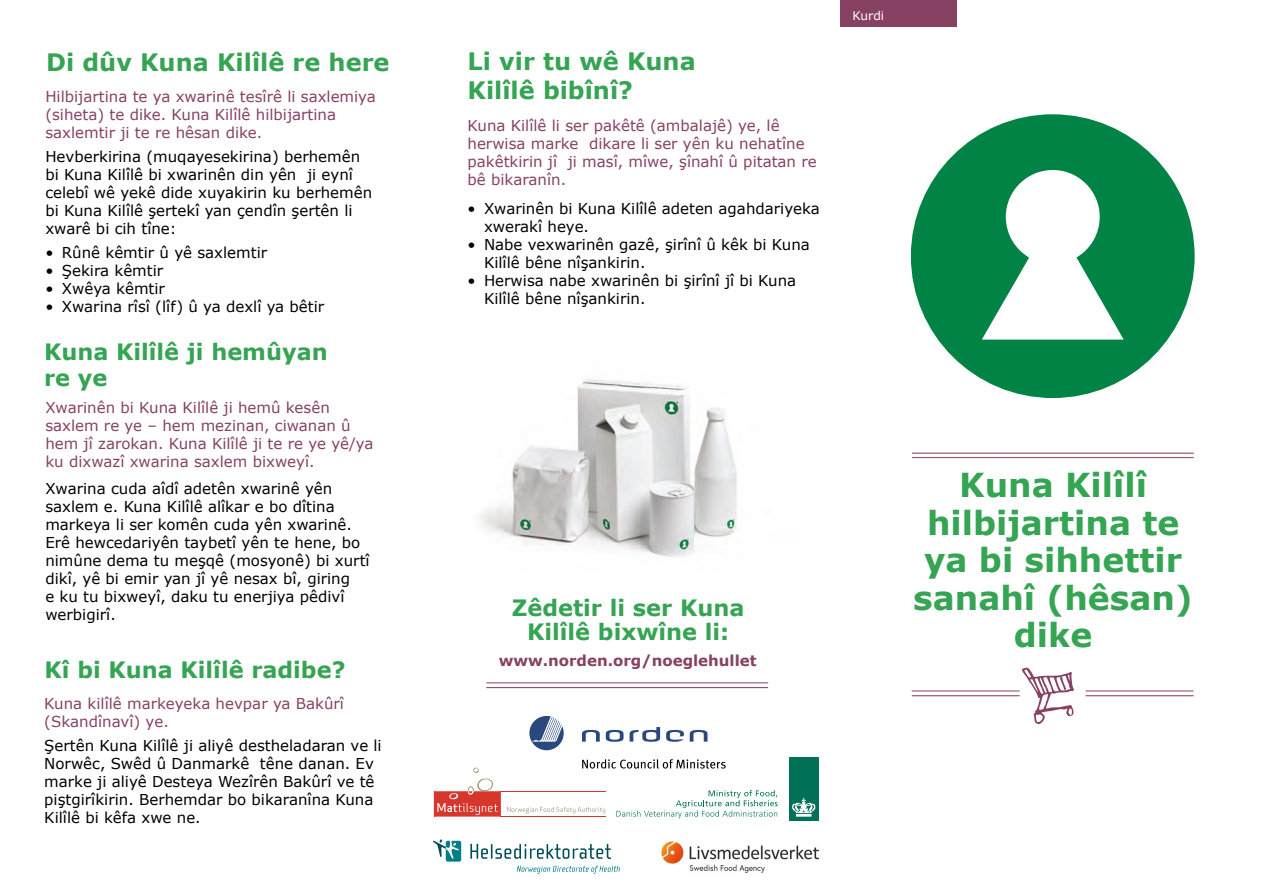
<style>
.page{position:relative;width:1263px;height:893px;background:#fff}
.page>*{position:absolute;margin:0;border:0;box-sizing:border-box;transform-origin:0 0}
.t1{font:700 33px/37.5px "Verdana";color:#35a453;text-align:center}
.t2{font:700 24px/28.8px "Verdana";color:#35a453}
.t3{font:700 22.5px/24px "Verdana";color:#35a453;text-align:center}
.t4{font:15px/18px "Verdana";color:#000}
.t5{font:15px/18px "Verdana";color:#864163}
.t6{font:700 15px "Verdana";color:#864163}
.t7{font:12px "Verdana";color:#fff}
</style>
<div class="page">
<hr style="left:912px;top:453px;width:282px;height:1px;background:#864163">
<hr style="left:912px;top:457px;width:282px;height:1px;background:#864163">
<hr style="left:912px;top:695px;width:281px;height:1px;background:#864163">
<hr style="left:912px;top:691px;width:281px;height:1px;background:#864163">
<hr style="left:486px;top:687px;width:282px;height:1px;background:#864163">
<hr style="left:486px;top:682px;width:282px;height:1px;background:#864163">
<div style="left:1020px;top:658px;width:66px;height:86px;background:#fff;border-radius:8px"></div>
<svg style="left:1022px;top:667px;width:52px;height:58px"></svg>
<div style="left:789px;top:757px;width:29px;height:64px;background:#007156"></div>
<svg style="left:792px;top:798px;width:24px;height:19px"></svg>
<svg style="left:616px;top:790px;width:162px;height:28px"></svg>
<svg style="left:433px;top:839px;width:28px;height:23px"></svg>
<svg style="left:470px;top:844px;width:141px;height:15px"></svg>
<svg style="left:517px;top:866px;width:103px;height:8px"></svg>
<img style="left:479px;top:379px;width:258px;height:178px">
<hr style="left:500px;top:791px;width:105px;height:1px;background:#d7362c">
<hr style="left:500px;top:816px;width:105px;height:1px;background:#d7362c">
<svg style="left:507px;top:807px;width:98px;height:7px"></svg>
<svg style="left:434px;top:768px;width:67px;height:49px"></svg>
<svg style="left:911px;top:114px;width:283px;height:284px;fill:#008344"></svg>
<svg style="left:982px;top:170px;width:142px;height:170px"></svg>
<svg style="left:529px;top:716px;width:35px;height:34px"></svg>
<svg style="left:582px;top:730px;width:18px;height:12px"></svg>
<svg style="left:690px;top:730px;width:17px;height:12px"></svg>
<svg style="left:666px;top:730px;width:18px;height:12px"></svg>
<svg style="left:606px;top:727px;width:54px;height:15px"></svg>
<svg style="left:582px;top:759px;width:144px;height:10px"></svg>
<div style="left:840px;top:0;width:116px;height:26px;background:#864163"></div>
<img style="left:662px;top:841px;width:156px;height:32px">
<h2 class="t2" style="left:46px;top:48px;width:345px">Di dûv Kuna Kilîlê re here</h2>
<p class="t5" style="left:45px;top:87px;width:332px">Hilbijartina te ya xwarinê tesîrê li saxlemiya (siheta) te dike. Kuna Kilîlê hilbijartina saxlemtir ji te re hêsan dike.</p>
<p class="t4" style="left:45px;top:147px;width:328px">Hevberkirina (muqayesekirina) berhemên bi Kuna Kilîlê bi xwarinên din yên ji eynî celebî wê yekê dide xuyakirin ku berhemên bi Kuna Kilîlê şertekî yan çendîn şertên li xwarê bi cih tîne:</p>
<p class="t4" style="left:45px;top:243px;width:223px">• Rûnê kêmtir û yê saxlemtir</p>
<p class="t4" style="left:45px;top:261px;width:119px">• Şekira kêmtir</p>
<p class="t4" style="left:45px;top:279px;width:121px">• Xwêya kêmtir</p>
<p class="t4" style="left:45px;top:297px;width:280px">• Xwarina rîsî (lîf) û ya dexlî ya bêtir</p>
<h3 class="t3" style="left:44px;top:339px;width:285px;line-height:25.5px;text-align:left">Kuna Kilîlê ji hemûyan re ye</h3>
<p class="t5" style="left:45px;top:398px;width:330px">Xwarinên bi Kuna Kilîlê ji hemû kesên saxlem re ye – hem mezinan, ciwanan û hem jî zarokan. Kuna Kilîlê ji te re ye yê/ya ku dixwazî xwarina saxlem bixweyî.</p>
<p class="t4" style="left:45px;top:479px;width:326px">Xwarina cuda aîdî adetên xwarinê yên saxlem e. Kuna Kilîlê alîkar e bo dîtina markeya li ser komên cuda yên xwarinê.<br>Erê hewcedariyên taybetî yên te hene, bo nimûne dema tu meşqê (mosyonê) bi xurtî dikî, yê bi emir yan jî yê nesax bî, giring<br>e ku tu bixweyî, daku tu enerjiya pêdivî werbigirî.</p>
<h3 class="t3" style="left:45px;top:657px;width:302px">Kî bi Kuna Kilîlê radibe?</h3>
<p class="t5" style="left:44px;top:694px;width:301px">Kuna kilîlê markeyeka hevpar ya Bakûrî (Skandînavî) ye.</p>
<p class="t4" style="left:44px;top:736px;width:339px">Şertên Kuna Kilîlê ji aliyê destheladaran ve li Norwêc, Swêd û Danmarkê têne danan. Ev marke ji aliyê Desteya Wezîrên Bakûrî ve tê piştgirîkirin. Berhemdar bo bikaranîna Kuna Kilîlê bi kêfa xwe ne.</p>
<h2 class="t2" style="left:467px;top:46px;width:230px">Li vir tu wê Kuna<br>Kilîlê bibînî?</h2>
<p class="t5" style="left:467px;top:116px;width:351px">Kuna Kilîlê li ser pakêtê (ambalajê) ye, lê herwisa marke dikare li ser yên ku nehatîne pakêtkirin jî ji masî, mîwe, şînahî û pitatan re bê bikaranîn.</p>
<p class="t4" style="left:484px;top:200px;width:337px;text-indent:-16px">• Xwarinên bi Kuna Kilîlê adeten agahdariyeka xwerakî heye.</p>
<p class="t4" style="left:484px;top:236px;width:327px;text-indent:-16px">• Nabe vexwarinên gazê, şirînî û kêk bi Kuna<br>Kilîlê bêne nîşankirin.</p>
<p class="t4" style="left:484px;top:272px;width:314px;text-indent:-16px">• Herwisa nabe xwarinên bi şirînî jî bi Kuna<br>Kilîlê bêne nîşankirin.</p>
<p class="t7" style="left:853px;top:7px;width:33px">Kurdi</p>
<h3 class="t3" style="left:512px;top:595px;width:234px">Zêdetir li ser Kuna<br>Kilîlê bixwîne li:</h3>
<p class="t6" style="left:499px;top:650px;width:259px">www.norden.org/noeglehullet</p>
<h1 class="t1" style="left:913px;top:466px;width:281px">Kuna Kilîlî hilbijartina te ya bi sihhettir sanahî (hêsan) dike</h1>
</div>
